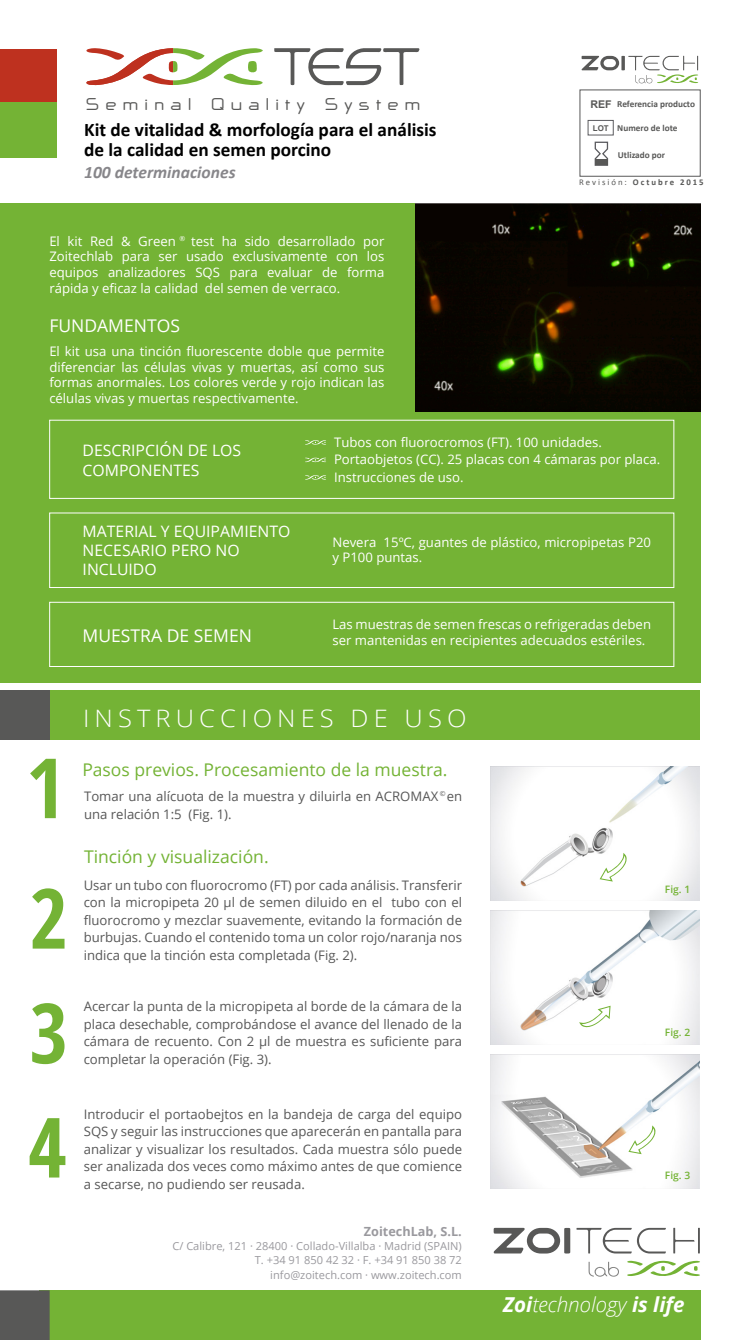
<style>
.page{position:relative;width:745px;height:1340px;background:#fff}
.page>*{position:absolute;margin:0;border:0;box-sizing:border-box;transform-origin:0 0}
.t1{font:700 condensed 83.12px "Open Sans";color:#74b335}
.t2{font:300 23.97px "Open Sans";letter-spacing:.2em;color:#fff;scale:1.06 1}
.t3{font:700 21px "NP Naipol Allin One";letter-spacing:.3em;color:#585857}
.t4{font:italic 300 20.47px "Open Sans";color:#fff}
.t5{font:700 19.25px/19.2px "Calibri";color:#000}
.t6{font:17.5px "Open Sans";color:#74b335}
.t7{font:17.5px "Open Sans";color:#fff}
.t8{font:italic 700 17.5px "Calibri";color:#87868a}
.t9{font:15.75px/19.2px "Open Sans";color:#fff}
.t10{font:13.12px/17.5px "Open Sans";color:#575757;text-align:justify}
.t11{font:13.12px/15.8px "Open Sans";color:#fff;text-align:justify}
.t12{font:700 12.6px "Open Sans";color:#9a999e}
.t13{font:11.03px/14.2px "Open Sans";color:#9a999e;text-align:right}
.t14{font:700 10.67px "Arial";color:#585857}
.t15{font:600 10.33px "Open Sans";color:#74b335}
.t16{font:700 9.28px "Calibri";color:#585857}
.t17{font:700 8.75px "Calibri";letter-spacing:.225em;color:#585857}
.t18{font:700 7.88px "Arial";color:#585857}
.t19{font:7px "Open Sans";color:#fff}
.t20{font:7px "Open Sans";color:#575757}
.s1{font-weight:400}
.s2{font-weight:700}
</style>
<div class="page">
<div style="left:0;top:203px;width:699px;height:479px;background:#74b335"></div>
<svg style="left:493px;top:1227px;width:77px;height:26px"></svg>
<svg style="left:576px;top:1227px;width:89px;height:26px"></svg>
<svg style="left:673px;top:1227px;width:26px;height:26px"></svg>
<svg style="left:588px;top:1261px;width:31px;height:16px"></svg>
<svg style="left:627px;top:1260px;width:73px;height:16px"></svg>
<div style="left:39px;top:1290px;width:660px;height:49px;background:#74b335"></div>
<div style="left:0;top:1290px;width:50px;height:49px;background:#585857"></div>
<img style="left:415px;top:203px;width:284px;height:208px">
<div style="left:0;top:49px;width:57px;height:56px;background:#be311f"></div>
<div style="left:0;top:102px;width:57px;height:55px;background:#74b335"></div>
<svg style="left:581px;top:56px;width:117px;height:28px"></svg>
<div style="left:587px;top:120px;width:26px;height:15px;border:1px solid #5b5b5f"></div>
<svg style="left:594px;top:141px;width:14px;height:25px"></svg>
<div style="left:594px;top:159px;width:13px;height:6px;background:#585857"></div>
<div style="left:0;top:689px;width:699px;height:50px;background:#74b335"></div>
<div style="left:0;top:689px;width:50px;height:50px;background:#585857"></div>
<div style="left:49px;top:602px;width:624px;height:64px;border:1px solid #fff"></div>
<svg style="left:305px;top:440px;width:21px;height:5px"></svg>
<svg style="left:305px;top:457px;width:21px;height:5px"></svg>
<svg style="left:305px;top:475px;width:21px;height:5px"></svg>
<img style="left:490px;top:767px;width:209px;height:133px">
<img style="left:490px;top:910px;width:209px;height:134px">
<img style="left:490px;top:1054px;width:209px;height:133px">
<svg style="left:578px;top:1005px;width:32px;height:23px"></svg>
<svg style="left:628px;top:1125px;width:27px;height:29px"></svg>
<svg style="left:599px;top:852px;width:28px;height:29px"></svg>
<svg style="left:274px;top:48px;width:145px;height:37px"></svg>
<svg style="left:86px;top:48px;width:177px;height:38px"></svg>
<h3 class="t3" style="left:86px;top:94px;width:336px">Seminal Quality System</h3>
<h3 class="t5" style="left:84px;top:120px;width:353px">Kit de vitalidad &amp; morfología para el análisis de la calidad en semen porcino</h3>
<h3 class="t8" style="left:84px;top:161px;width:153px">100 determinaciones</h3>
<p class="t11" style="left:49px;top:233px;width:336px">El kit Red &amp; Green test ha sido desarrollado por Zoitechlab para ser usado exclusivamente con los equipos analizadores SQS para evaluar de forma rápida y eficaz la calidad del semen de verraco.</p>
<p class="t19" style="left:179px;top:234px;width:7px">®</p>
<h3 class="t7" style="left:49px;top:313px;width:132px">FUNDAMENTOS</h3>
<p class="t11" style="left:49px;top:343px;width:336px">El kit usa una tinción fluorescente doble que permite diferenciar las células vivas y muertas, así como sus formas anormales. Los colores verde y rojo indican las células vivas y muertas respectivamente.</p>
<p class="t14" style="left:590px;top:97px;width:23px">REF</p>
<p class="t18" style="left:592px;top:123px;width:17px">LOT</p>
<p class="t16" style="left:617px;top:98px;width:79px">Referencia producto</p>
<p class="t16" style="left:617px;top:122px;width:62px">Numero de lote</p>
<p class="t16" style="left:617px;top:148px;width:49px">Utlizado por</p>
<p class="t17" style="left:579px;top:177px;width:126px"><span class="s1">Revisión:</span> Octubre 2015</p>
<p class="t9" style="left:83px;top:440px;width:160px">DESCRIPCIÓN DE LOS<br>COMPONENTES</p>
<p class="t9" style="left:83px;top:521px;width:209px">MATERIAL Y EQUIPAMIENTO<br>NECESARIO PERO NO<br>INCLUIDO</p>
<p class="t11" style="left:334px;top:433px;width:327px;line-height:17.5px;text-align:left">Tubos con fluorocromos (FT). 100 unidades.<br>Portaobjetos (CC). 25 placas con 4 cámaras por placa.<br>Instrucciones de uso.</p>
<p class="t11" style="left:332px;top:533px;width:320px">Nevera 15ºC, guantes de plástico, micropipetas P20 y P100 puntas.</p>
<p class="t11" style="left:332px;top:616px;width:320px">Las muestras de semen frescas o refrigeradas deben</p>
<h3 class="t7" style="left:83px;top:623px;width:171px">MUESTRA DE SEMEN</h3>
<p class="t11" style="left:332px;top:631px;width:314px">ser mantenidas en recipientes adecuados estériles.</p>
<h1 class="t1" style="left:26px;top:730px;width:40px">1</h1>
<h1 class="t1" style="left:30px;top:860px;width:40px">2</h1>
<h1 class="t1" style="left:30px;top:975px;width:40px">3</h1>
<h1 class="t1" style="left:28px;top:1089px;width:40px">4</h1>
<h2 class="t2" style="left:83px;top:701px;width:363px">INSTRUCCIONES DE USO</h2>
<h3 class="t6" style="left:82px;top:757px;width:366px">Pasos previos. Procesamiento de la muestra.</h3>
<p class="t20" style="left:439px;top:788px;width:7px">©</p>
<p class="t10" style="left:84px;top:787px;width:379px">Tomar una alícuota de la muestra y diluirla en ACROMAX en una relación 1:5 (Fig. 1).</p>
<h3 class="t6" style="left:84px;top:844px;width:186px">Tinción y visualización.</h3>
<p class="t10" style="left:84px;top:875px;width:379px">Usar un tubo con fluorocromo (FT) por cada análisis. Transferir con la micropipeta 20 µl de semen diluido en el tubo con el fluorocromo y mezclar suavemente, evitando la formación de burbujas. Cuando el contenido toma un color rojo/naranja nos indica que la tinción esta completada (Fig. 2).</p>
<p class="t10" style="left:84px;top:997px;width:379px">Acercar la punta de la micropipeta al borde de la cámara de la placa desechable, comprobándose el avance del llenado de la cámara de recuento. Con 2 µl de muestra es suficiente para</p>
<p class="t10" style="left:84px;top:1049px;width:189px">completar la operación (Fig. 3).</p>
<p class="t10" style="left:84px;top:1104px;width:379px">Introducir el portaobejtos en la bandeja de carga del equipo SQS y seguir las instrucciones que aparecerán en pantalla para analizar y visualizar los resultados. Cada muestra sólo puede ser analizada dos veces como máximo antes de que comience</p>
<p class="t10" style="left:84px;top:1174px;width:222px">a secarse, no pudiendo ser reusada.</p>
<p class="t12" style="left:364px;top:1222px;width:99px">ZoitechLab, S.L.</p>
<p class="t13" style="left:172px;top:1238px;width:291px">C/ Calibre, 121 · 28400 · Collado-Villalba · Madrid (SPAIN)<br>T. +34 91 850 42 32 · F. +34 91 850 38 72 info@zoitech.com · www.zoitech.com</p>
<p class="t15" style="left:664px;top:881px;width:27px">Fig. 1</p>
<p class="t15" style="left:664px;top:1025px;width:27px">Fig. 2</p>
<p class="t15" style="left:664px;top:1168px;width:27px">Fig. 3</p>
<h3 class="t4" style="left:503px;top:1290px;width:183px"><span class="s2">Zoi</span>technology <span class="s2">is life</span></h3>
</div>
